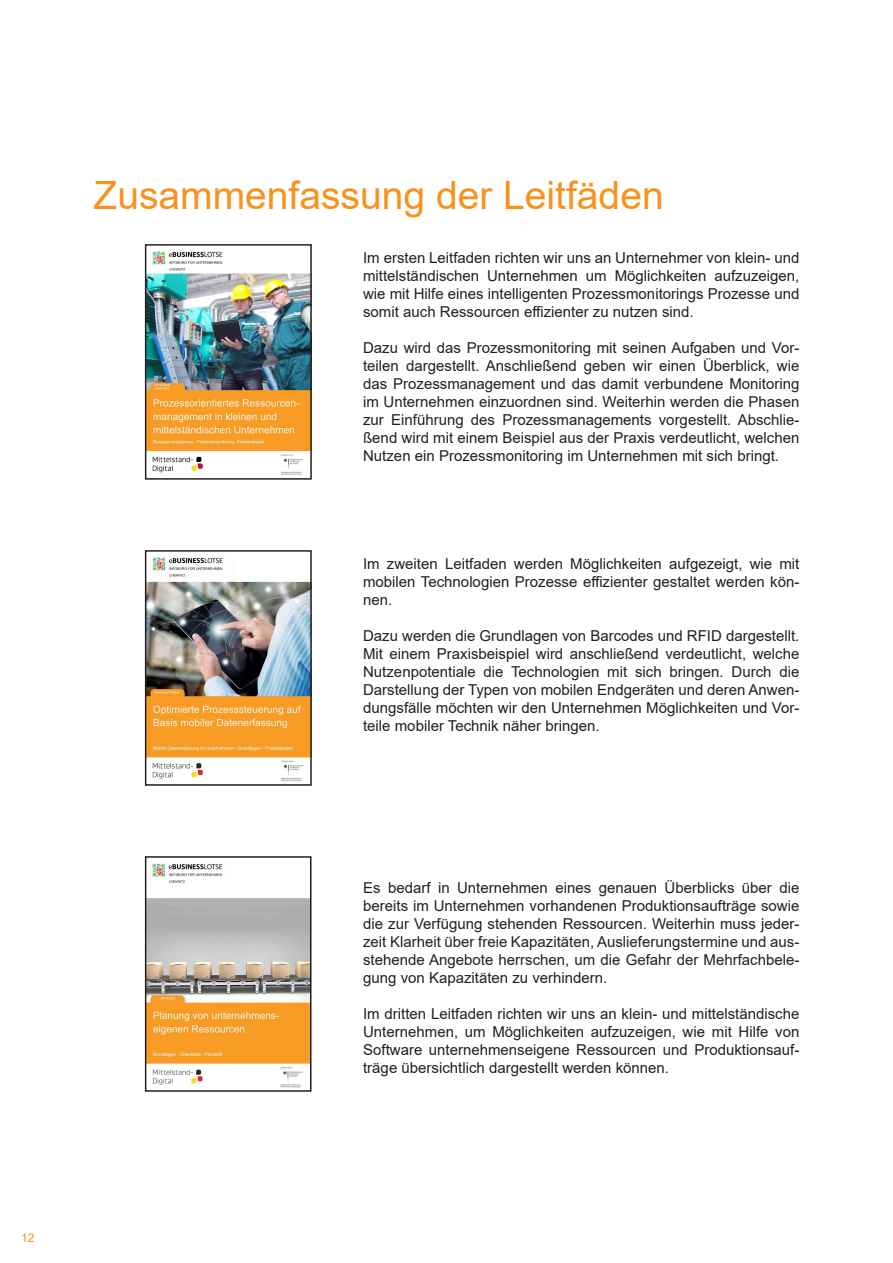
<style>
.page{position:relative;width:893px;height:1263px;background:#fff}
.page>*{position:absolute;margin:0;border:0;box-sizing:border-box;transform-origin:0 0}
.Headline_1{font:39px "Arial";color:#f7931d}
.Fließtext{font:15px/18px "Arial";color:#231f20;text-align:justify}
.t1{font:12px "Arial";color:#f7931d}
</style>
<div class="page">
<img style="left:148px;top:251px;width:161px;height:224px">
<div style="left:145px;top:244px;width:167px;height:236px;border:2px solid #231f20"></div>
<img style="left:148px;top:557px;width:161px;height:225px">
<div style="left:145px;top:550px;width:167px;height:236px;border:2px solid #231f20"></div>
<img style="left:148px;top:863px;width:160px;height:225px">
<div style="left:145px;top:856px;width:166px;height:236px;border:2px solid #231f20"></div>
<p class="Headline_1" style="left:94px;top:168px;width:572px">Zusammenfassung der Leitfäden</p>
<p class="Fließtext" style="left:363px;top:248px;width:438px">Im ersten Leitfaden richten wir uns an Unternehmer von klein- und mittelständischen Unternehmen um Möglichkeiten aufzuzeigen, wie mit Hilfe eines intelligenten Prozessmonitorings Prozesse und somit auch Ressourcen effizienter zu nutzen sind.</p>
<p class="Fließtext" style="left:363px;top:338px;width:438px">Dazu wird das Prozessmonitoring mit seinen Aufgaben und Vor&shy;teilen dargestellt. Anschließend geben wir einen Überblick, wie das Prozessmanagement und das damit verbundene Monitoring im Unternehmen einzuordnen sind. Weiterhin werden die Phasen zur Einführung des Prozessmanagements vorgestellt. Abschlie&shy;ßend wird mit einem Beispiel aus der Praxis verdeutlicht, welchen Nutzen ein Prozessmonitoring im Unternehmen mit sich bringt.</p>
<p class="Fließtext" style="left:363px;top:554px;width:438px">Im zweiten Leitfaden werden Möglichkeiten aufgezeigt, wie mit mobilen Technologien Prozesse effizienter gestaltet werden kön&shy;nen.</p>
<p class="Fließtext" style="left:363px;top:626px;width:438px">Dazu werden die Grundlagen von Barcodes und RFID dargestellt.<br>Mit einem Praxisbeispiel wird anschließend verdeutlicht, welche Nutzenpotentiale die Technologien mit sich bringen. Durch die Darstellung der Typen von mobilen Endgeräten und deren Anwen&shy;dungsfälle möchten wir den Unternehmen Möglichkeiten und Vor&shy;teile mobiler Technik näher bringen.</p>
<p class="Fließtext" style="left:363px;top:878px;width:438px">Es bedarf in Unternehmen eines genauen Überblicks über die bereits im Unternehmen vorhandenen Produktionsaufträge sowie die zur Verfügung stehenden Ressourcen. Weiterhin muss jeder&shy;zeit Klarheit über freie Kapazitäten, Auslieferungstermine und aus&shy;stehende Angebote herrschen, um die Gefahr der Mehrfachbele&shy;gung von Kapazitäten zu verhindern.</p>
<p class="Fließtext" style="left:363px;top:1004px;width:438px">Im dritten Leitfaden richten wir uns an klein- und mittelständische Unternehmen, um Möglichkeiten aufzuzeigen, wie mit Hilfe von Software unternehmenseigene Ressourcen und Produktionsauf&shy;träge übersichtlich dargestellt werden können.</p>
<p class="t1" style="left:21px;top:1229px;width:15px">12</p>
</div>
